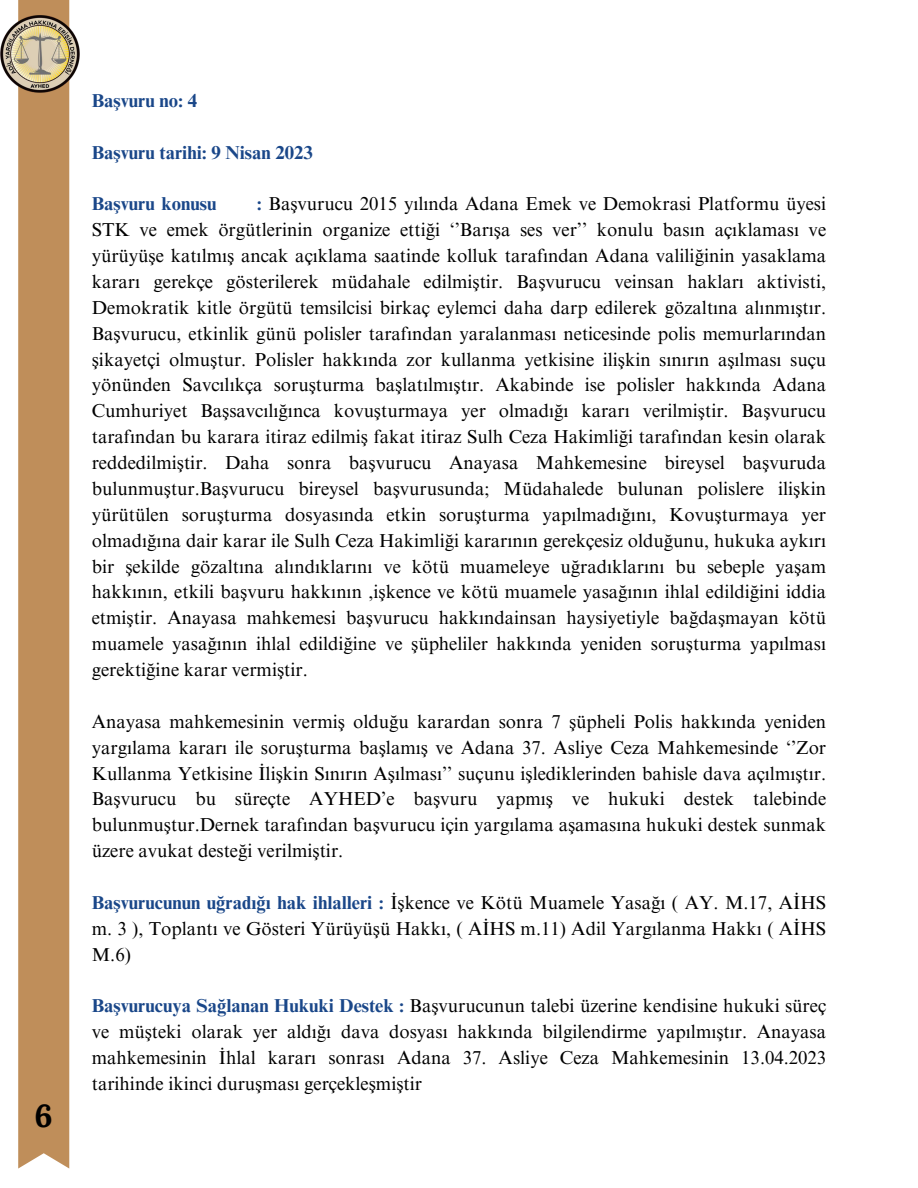
<style>
.page{position:relative;width:918px;height:1188px;background:#fff}
.page>*{position:absolute;margin:0;border:0;box-sizing:border-box;transform-origin:0 0}
.t1{font:700 31.8px "Lora";color:#000}
.t2{font:18.75px/25.8px "Times NRMT Pro";color:#000;text-align:justify}
.t3{font:700 18.75px "Times NRMT Pro";color:#1a4789}
.s1{font-weight:700;color:#1a4789}
</style>
<div class="page">
<div style="left:18px;top:0;width:51px;height:1169px;background:#bf8e5a"></div>
<img style="left:0;top:16px;width:80px;height:76px">
<p class="t1" style="left:35px;top:1095px;width:20px">6</p>
<p class="t3" style="left:92px;top:93px;width:107px">Başvuru no: 4</p>
<h1 class="t3" style="left:92px;top:145px;width:223px">Başvuru tarihi: 9 Nisan 2023</h1>
<h1 class="t3" style="left:92px;top:197px;width:126px">Başvuru konusu</h1>
<h1 class="t2" style="left:92px;top:193px;width:736px;text-indent:165px"><span class="s1">:</span> Başvurucu 2015 yılında Adana Emek ve Demokrasi Platformu üyesi STK ve emek örgütlerinin organize ettiği ‘’Barışa ses ver’’ konulu basın açıklaması ve yürüyüşe katılmış ancak açıklama saatinde kolluk tarafından Adana valiliğinin yasaklama kararı gerekçe gösterilerek müdahale edilmiştir. Başvurucu veinsan hakları aktivisti, Demokratik kitle örgütü temsilcisi birkaç eylemci daha darp edilerek gözaltına alınmıştır.<br>Başvurucu, etkinlik günü polisler tarafından yaralanması neticesinde polis memurlarından şikayetçi olmuştur. Polisler hakkında zor kullanma yetkisine ilişkin sınırın aşılması suçu yönünden Savcılıkça soruşturma başlatılmıştır. Akabinde ise polisler hakkında Adana Cumhuriyet Başsavcılığınca kovuşturmaya yer olmadığı kararı verilmiştir. Başvurucu tarafından bu karara itiraz edilmiş fakat itiraz Sulh Ceza Hakimliği tarafından kesin olarak reddedilmiştir. Daha sonra başvurucu Anayasa Mahkemesine bireysel başvuruda bulunmuştur.Başvurucu bireysel başvurusunda; Müdahalede bulunan polislere ilişkin yürütülen soruşturma dosyasında etkin soruşturma yapılmadığını, Kovuşturmaya yer olmadığına dair karar ile Sulh Ceza Hakimliği kararının gerekçesiz olduğunu, hukuka aykırı bir şekilde gözaltına alındıklarını ve kötü muameleye uğradıklarını bu sebeple yaşam hakkının, etkili başvuru hakkının ,işkence ve kötü muamele yasağının ihlal edildiğini iddia etmiştir. Anayasa mahkemesi başvurucu hakkındainsan haysiyetiyle bağdaşmayan kötü muamele yasağının ihlal edildiğine ve şüpheliler hakkında yeniden soruşturma yapılması gerektiğine karar vermiştir.</h1>
<p class="t2" style="left:92px;top:711px;width:736px">Anayasa mahkemesinin vermiş olduğu karardan sonra 7 şüpheli Polis hakkında yeniden yargılama kararı ile soruşturma başlamış ve Adana 37. Asliye Ceza Mahkemesinde ‘’Zor Kullanma Yetkisine İlişkin Sınırın Aşılması’’ suçunu işlediklerinden bahisle dava açılmıştır.<br>Başvurucu bu süreçte AYHED’e başvuru yapmış ve hukuki destek talebinde bulunmuştur.Dernek tarafından başvurucu için yargılama aşamasına hukuki destek sunmak üzere avukat desteği verilmiştir.</p>
<p class="t2" style="left:92px;top:892px;width:736px"><span class="s1">Başvurucunun uğradığı hak ihlalleri :</span> İşkence ve Kötü Muamele Yasağı ( AY. M.17, AİHS m. 3 ), Toplantı ve Gösteri Yürüyüşü Hakkı, ( AİHS m.11) Adil Yargılanma Hakkı ( AİHS M.6)</p>
<p class="t2" style="left:92px;top:995px;width:736px"><span class="s1">Başvurucuya Sağlanan Hukuki Destek :</span> Başvurucunun talebi üzerine kendisine hukuki süreç ve müşteki olarak yer aldığı dava dosyası hakkında bilgilendirme yapılmıştır. Anayasa mahkemesinin İhlal kararı sonrası Adana 37. Asliye Ceza Mahkemesinin 13.04.2023 tarihinde ikinci duruşması gerçekleşmiştir</p>
</div>
